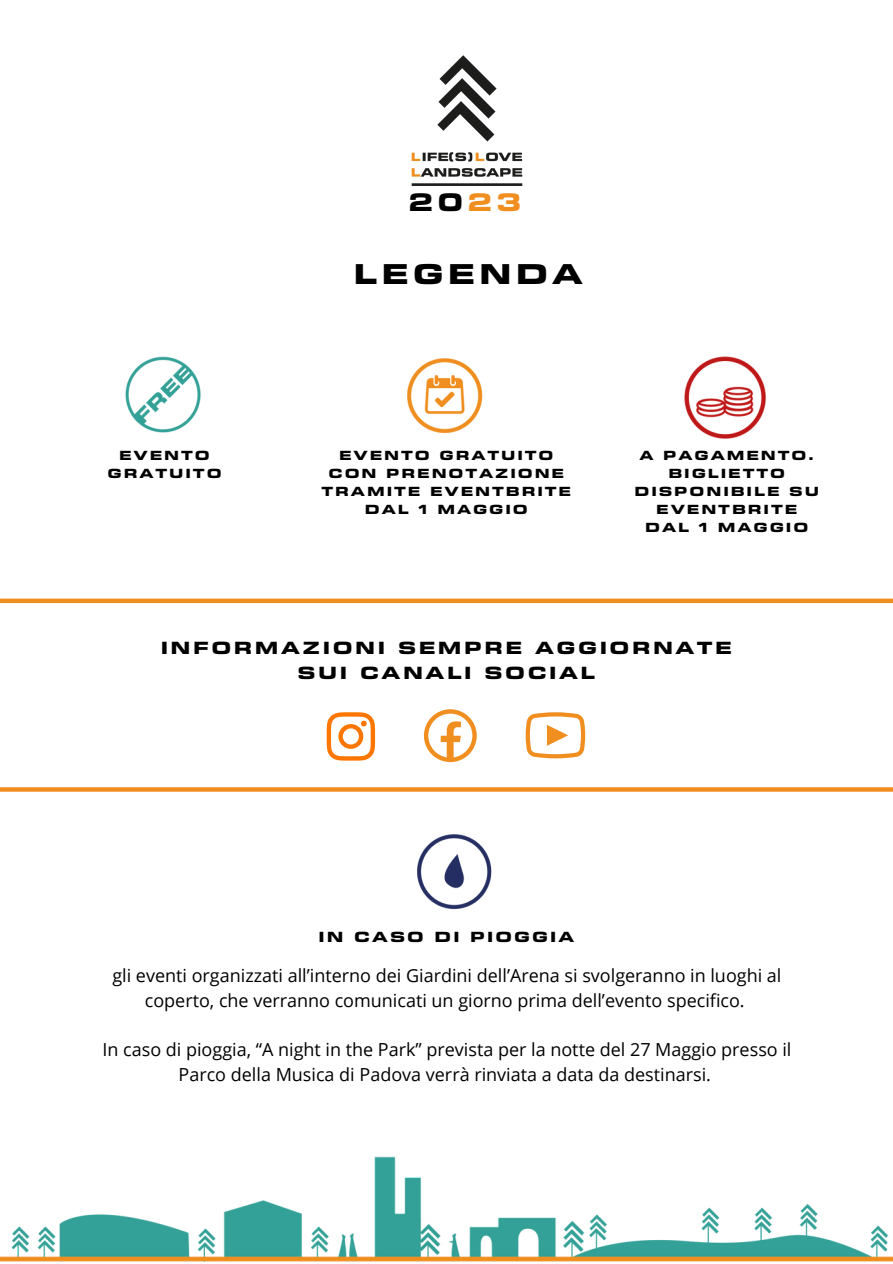
<style>
.page{position:relative;width:893px;height:1264px;background:#fff}
.page>*{position:absolute;margin:0;border:0;box-sizing:border-box;transform-origin:0 0}
.t1{font:29.25px "Eurostile Unicase LTW04";letter-spacing:.14em;color:#000}
.t2{font:25.8px "Eurostile Unicase LTW04";color:#000}
.t3{font:18px/24.8px "Open Sans";color:#000;text-align:center}
.t4{font:18px/24.8px "Eurostile Unicase LTW04";letter-spacing:.14em;color:#000;text-align:center}
.t5{font:15px "Eurostile Unicase LTW04";letter-spacing:.14em;color:#000}
.t6{font:13.5px/18px "Eurostile Unicase LTW04";letter-spacing:.14em;color:#000;text-align:center}
.s1{color:#f08e1f}
</style>
<div class="page">
<img style="left:411px;top:55px;width:111px;height:131px">
<img style="left:0;top:1156px;width:892px;height:106px">
<img style="left:407px;top:358px;width:76px;height:76px">
<img style="left:125px;top:356px;width:76px;height:77px">
<img style="left:684px;top:356px;width:82px;height:83px">
<svg style="left:326px;top:712px;width:49px;height:48px"></svg>
<svg style="left:424px;top:709px;width:52px;height:53px"></svg>
<svg style="left:525px;top:712px;width:60px;height:46px"></svg>
<div style="left:0;top:598px;width:892px;height:5px;background:#f08e1f"></div>
<svg style="left:0;top:787px;width:892px;height:4px;background:#f0942b"></svg>
<img style="left:417px;top:834px;width:75px;height:76px">
<h2 class="t2" style="left:408px;top:186px;width:115px">20<span class="s1">23</span></h2>
<h1 class="t1" style="left:353px;top:256px;width:231px">LEGENDA</h1>
<p class="t6" style="left:107px;top:447px;width:115px">EVENTO<br>GRATUITO</p>
<p class="t6" style="left:321px;top:447px;width:251px">EVENTO GRATUITO<br>CON PRENOTAZIONE<br>TRAMITE EVENTBRITE<br>DAL 1 MAGGIO</p>
<p class="t6" style="left:634px;top:447px;width:186px">A PAGAMENTO.<br>BIGLIETTO<br>DISPONIBILE SU<br>EVENTBRITE<br>DAL 1 MAGGIO</p>
<p class="t4" style="left:161px;top:635px;width:572px">INFORMAZIONI SEMPRE AGGIORNATE<br>SUI CANALI SOCIAL</p>
<p class="t5" style="left:318px;top:927px;width:257px">IN CASO DI PIOGGIA</p>
<p class="t3" style="left:112px;top:962px;width:670px">gli eventi organizzati all’interno dei Giardini dell’Arena si svolgeranno in luoghi al coperto, che verranno comunicati un giorno prima dell’evento specifico.</p>
<p class="t3" style="left:102px;top:1036px;width:690px">In caso di pioggia, “A night in the Park” prevista per la notte del 27 Maggio presso il<br>Parco della Musica di Padova verrà rinviata a data da destinarsi.</p>
</div>
